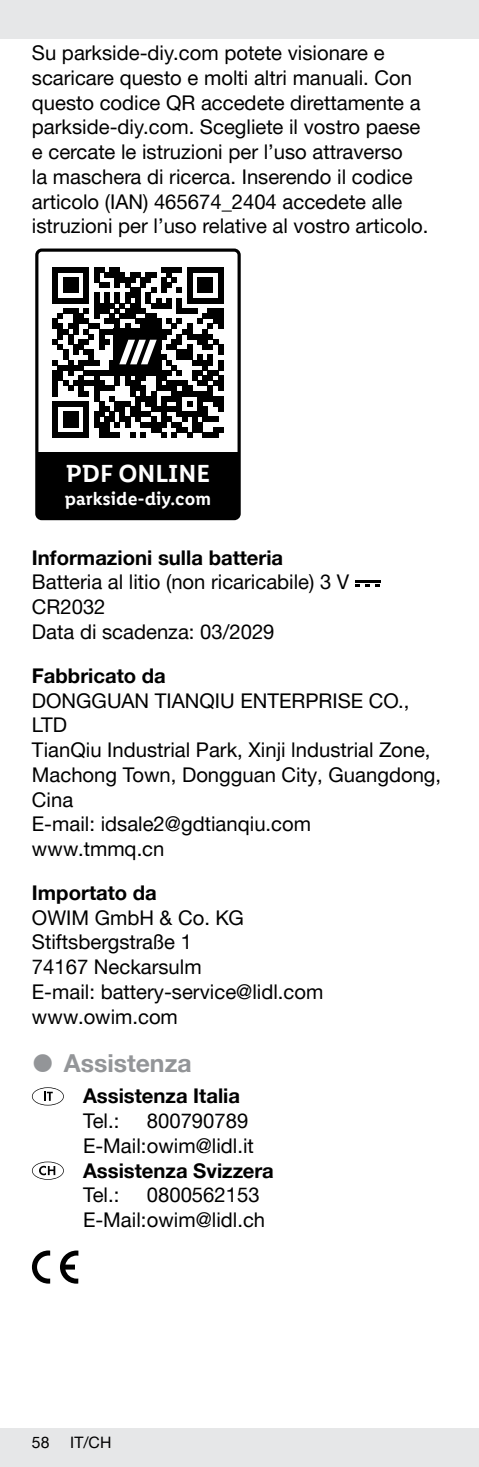
<style>
.page{position:relative;width:479px;height:1467px;background:#fff}
.page>*{position:absolute;margin:0;border:0;box-sizing:border-box;transform-origin:0 0}
.t1{font:700 24.75px "Helvetica Neue Parkside";color:#939598}
.t2{font:600 24.75px "Lidl Font Pro";color:#fff}
.t3{font:20.25px/24.8px "Helvetica Neue Parkside";color:#000}
.t4{font:700 20.25px "Helvetica Neue Parkside";color:#000}
.t5{font:600 18.68px "Lidl Font Pro";color:#fff}
.t6{font:15.75px "Helvetica Neue Parkside";color:#000}
</style>
<div class="page">
<div style="left:0;top:0;width:478px;height:38px;background:#e6e7e8"></div>
<div style="left:0;top:1429px;width:478px;height:38px;background:#e6e7e8"></div>
<div style="left:35px;top:249px;width:205px;height:271px;border:3px solid #000;border-radius:5px"></div>
<svg style="left:53px;top:267px;width:170px;height:170px"></svg>
<div style="left:37px;top:452px;width:202px;height:66px;background:#000"></div>
<hr style="left:355px;top:580px;width:24px;height:2px;background:#000">
<svg style="left:32px;top:1087px;width:32px;height:18px"></svg>
<svg style="left:32px;top:1162px;width:32px;height:18px"></svg>
<svg style="left:32px;top:1250px;width:46px;height:34px"></svg>
<p class="t3" style="left:32px;top:41px;width:398px">Su parkside-diy.com potete visionare e scaricare questo e molti altri manuali. Con questo codice QR accedete direttamente a parkside-diy.com. Scegliete il vostro paese e cercate le istruzioni per l’uso attraverso<br>la maschera di ricerca. Inserendo il codice articolo (IAN) 465674_2404 accedete alle istruzioni per l’uso relative al vostro articolo.</p>
<p class="t2" style="left:66px;top:460px;width:146px">PDF ONLINE</p>
<p class="t5" style="left:65px;top:488px;width:148px">parkside-diy.com</p>
<p class="t4" style="left:32px;top:546px;width:252px">Informazioni sulla batteria</p>
<p class="t3" style="left:32px;top:570px;width:318px">Batteria al litio (non ricaricabile) 3 V<br>CR2032<br>Data di scadenza: 03/2029</p>
<p class="t4" style="left:32px;top:664px;width:135px">Fabbricato da</p>
<p class="t3" style="left:32px;top:688px;width:410px">DONGGUAN TIANQIU ENTERPRISE CO.,<br>LTD<br>TianQiu Industrial Park, Xinji lndustrial Zone,<br>Machong Town, Dongguan City, Guangdong,<br>Cina<br>E-mail: idsale2@gdtianqiu.com www.tmmq.cn</p>
<p class="t4" style="left:32px;top:881px;width:126px">Importato da</p>
<p class="t3" style="left:32px;top:905px;width:293px">OWIM GmbH &amp; Co. KG<br>Stiftsbergstraße 1<br>74167 Neckarsulm<br>E-mail: battery-service@lidl.com www.owim.com</p>
<p class="t1" style="left:64px;top:1049px;width:129px">Assistenza</p>
<p class="t4" style="left:83px;top:1084px;width:158px">Assistenza Italia</p>
<p class="t3" style="left:83px;top:1109px;width:38px">Tel.:</p>
<p class="t3" style="left:83px;top:1109px;width:172px;text-align:right">800790789<br>E-Mail:owim@lidl.it</p>
<p class="t4" style="left:83px;top:1159px;width:192px">Assistenza Svizzera</p>
<p class="t3" style="left:83px;top:1183px;width:38px">Tel.:</p>
<p class="t3" style="left:83px;top:1183px;width:183px;text-align:right">0800562153<br>E-Mail:owim@lidl.ch</p>
<p class="t6" style="left:32px;top:1433px;width:19px">58</p>
<p class="t6" style="left:70px;top:1433px;width:43px">IT/CH</p>
</div>
